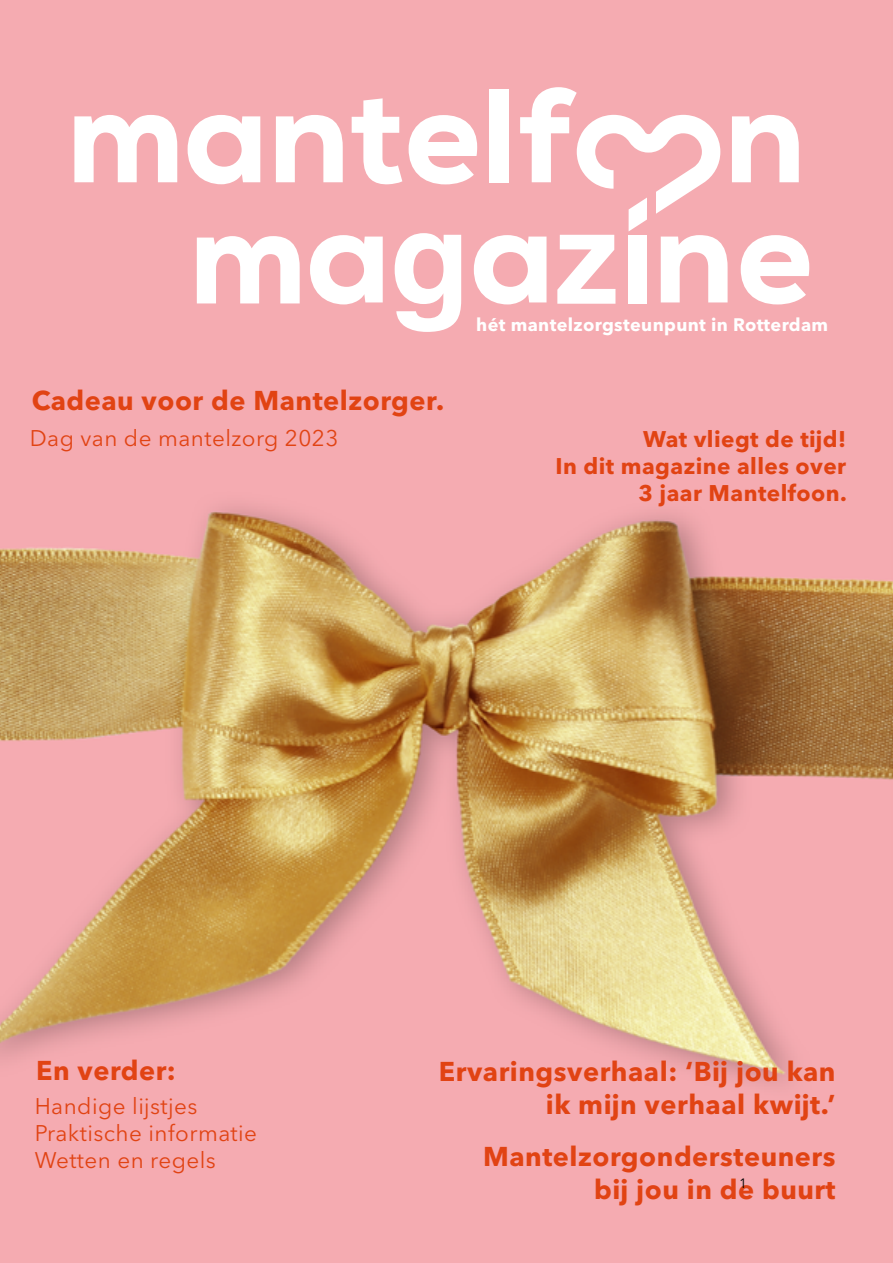
<style>
.page{position:relative;width:893px;height:1263px;background:#fff}
.page>*{position:absolute;margin:0;border:0;box-sizing:border-box;transform-origin:0 0}
.t1{font:700 27px/32.4px "Avenir Next LT Pro";letter-spacing:.02em;color:#e14313;text-align:right}
.t2{font:22.5px/27px "Avenir Next LT Pro";letter-spacing:.02em;color:#e14313}
.t3{font:700 22.5px/27px "Avenir Next LT Pro";letter-spacing:.02em;color:#e14313;text-align:right}
.t4{font:700 18px "Avenir Next LT Pro";letter-spacing:.02em;color:#fff}
.t5{font:13.5px "Avenir Next LT Pro";color:#000}
</style>
<div class="page">
<img style="left:0;top:0;width:893px;height:1263px">
<svg style="left:74px;top:115px;width:103px;height:67px"></svg>
<svg style="left:188px;top:87px;width:621px;height:245px"></svg>
<p class="t1" style="left:32px;top:384px;width:414px">Cadeau voor de Mantelzorger.</p>
<p class="t2" style="left:30px;top:425px;width:310px">Dag van de mantelzorg 2023</p>
<p class="t4" style="left:476px;top:314px;width:353px">hét mantelzorgsteunpunt in Rotterdam</p>
<p class="t3" style="left:556px;top:425px;width:293px">Wat vliegt de tijd!<br>In dit magazine alles over<br>3 jaar Mantelfoon.</p>
<p class="t1" style="left:36px;top:1054px;width:141px">En verder:</p>
<p class="t2" style="left:35px;top:1092px;width:224px">Handige lijstjes<br>Praktische informatie<br>Wetten en regels</p>
<p class="t1" style="left:439px;top:1055px;width:398px">Ervaringsverhaal: ‘Bij jou kan ik mijn verhaal kwijt.’</p>
<p class="t1" style="left:483px;top:1140px;width:354px">Mantelzorgondersteuners bij jou in de buurt</p>
<p class="t5" style="left:739px;top:1175px;width:9px">1</p>
</div>
